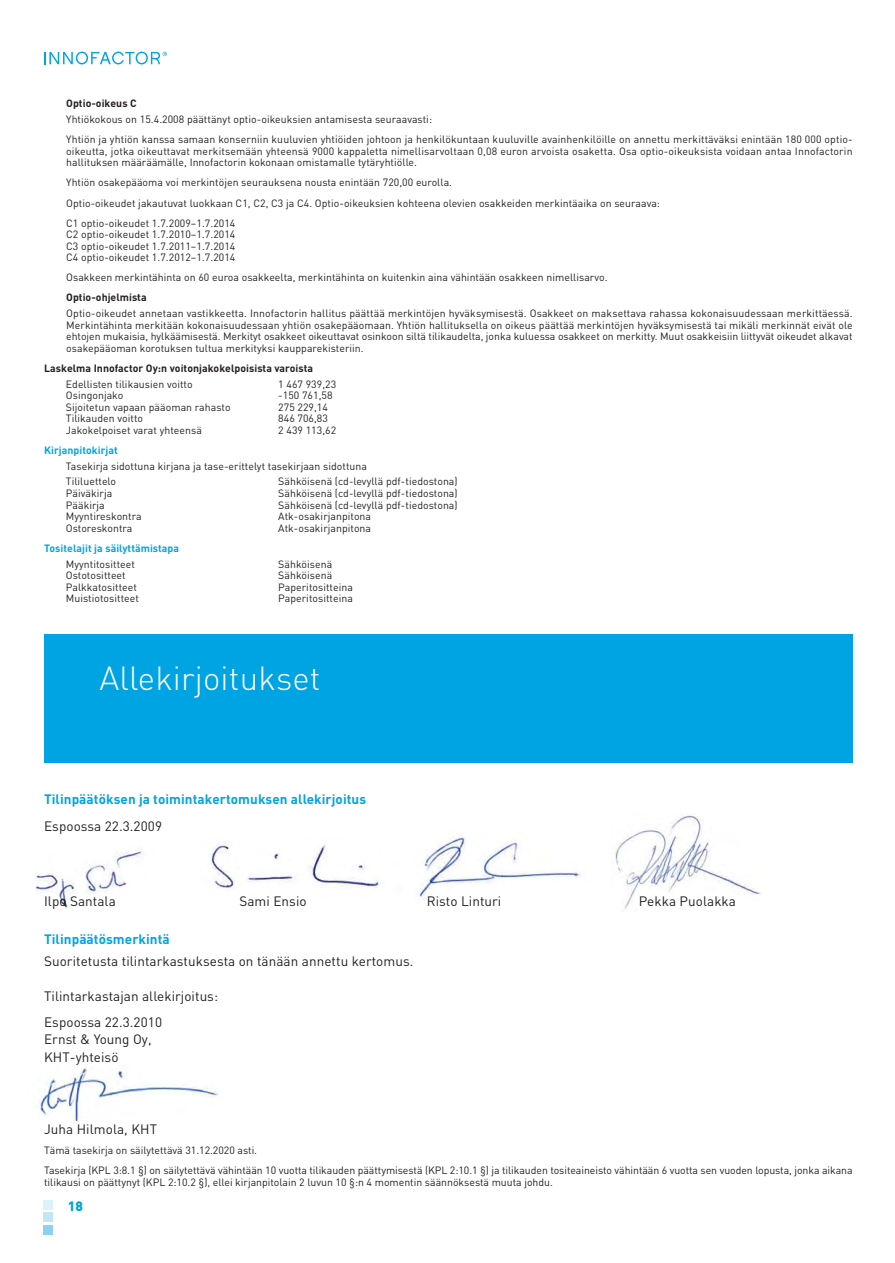
<style>
.page{position:relative;width:895px;height:1263px;background:#fff}
.page>*{position:absolute;margin:0;border:0;box-sizing:border-box;transform-origin:0 0}
.t1{font:300 33px "DIN";letter-spacing:.005em;color:#fff}
.t2{font:13.5px/26.1px "DIN";letter-spacing:.005em;color:#231f20}
.t3{font:700 13.5px "DIN";letter-spacing:.005em;color:#00a4e2}
.t4{font:900 13.5px "DIN";color:#00a4e2}
.t5{font:10.5px/11.6px "DIN";letter-spacing:.005em;color:#231f20}
.t6{font:700 10.5px "DIN";letter-spacing:.005em;color:#231f20}
.t7{font:700 10.5px "DIN";letter-spacing:.005em;color:#00a4e2}
</style>
<div class="page">
<img style="left:38px;top:1068px;width:181px;height:53px">
<img style="left:611px;top:813px;width:150px;height:97px">
<img style="left:211px;top:842px;width:168px;height:47px">
<img style="left:417px;top:836px;width:164px;height:63px">
<img style="left:35px;top:848px;width:109px;height:61px">
<svg style="left:44px;top:52px;width:123px;height:12px"></svg>
<div style="left:43px;top:1200px;width:10px;height:10px;background:#def1fa"></div>
<div style="left:43px;top:1212px;width:10px;height:10px;background:#c3e6f7"></div>
<div style="left:43px;top:1225px;width:10px;height:9px;background:#8ad2f1"></div>
<div style="left:44px;top:634px;width:808px;height:129px;background:#00a4e2"></div>
<p class="t6" style="left:66px;top:100px;width:72px">Optio-oikeus C</p>
<p class="t5" style="left:66px;top:111px;width:787px;line-height:20.1px">Yhtiökokous on 15.4.2008 päättänyt optio-oikeuksien antamisesta seuraavasti:<br>Yhtiön ja yhtiön kanssa samaan konserniin kuuluvien yhtiöiden johtoon ja henkilökuntaan kuuluville avainhenkilöille on annettu merkittäväksi enintään 180 000 optio-</p>
<p class="t5" style="left:66px;top:147px;width:787px">oikeutta, jotka oikeuttavat merkitsemään yhteensä 9000 kappaletta nimellisarvoltaan 0,08 euron arvoista osaketta. Osa optio-oikeuksista voidaan antaa Innofactorin hallituksen määräämälle, Innofactorin kokonaan omistamalle tytäryhtiölle.</p>
<p class="t5" style="left:66px;top:174px;width:595px;line-height:20.1px">Yhtiön osakepääoma voi merkintöjen seurauksena nousta enintään 720,00 eurolla.<br>Optio-oikeudet jakautuvat luokkaan C1, C2, C3 ja C4. Optio-oikeuksien kohteena olevien osakkeiden merkintäaika on seuraava:<br>C1 optio-oikeudet 1.7.2009–1.7.2014</p>
<p class="t5" style="left:66px;top:230px;width:171px;text-align:justify">C2 optio-oikeudet 1.7.2010–1.7.2014<br>C3 optio-oikeudet 1.7.2011–1.7.2014<br>C4 optio-oikeudet 1.7.2012–1.7.2014</p>
<p class="t5" style="left:66px;top:273px;width:542px">Osakkeen merkintähinta on 60 euroa osakkeelta, merkintähinta on kuitenkin aina vähintään osakkeen nimellisarvo.</p>
<p class="t6" style="left:66px;top:294px;width:82px">Optio-ohjelmista</p>
<p class="t5" style="left:66px;top:309px;width:787px;text-align:justify">Optio-oikeudet annetaan vastikkeetta. Innofactorin hallitus päättää merkintöjen hyväksymisestä. Osakkeet on maksettava rahassa kokonaisuudessaan merkittäessä.<br>Merkintähinta merkitään kokonaisuudessaan yhtiön osakepääomaan. Yhtiön hallituksella on oikeus päättää merkintöjen hyväksymisestä tai mikäli merkinnät eivät ole ehtojen mukaisia, hylkäämisestä. Merkityt osakkeet oikeuttavat osinkoon siltä tilikaudelta, jonka kuluessa osakkeet on merkitty. Muut osakkeisiin liittyvät oikeudet alkavat osakepääoman korotuksen tultua merkityksi kaupparekisteriin.</p>
<p class="t6" style="left:44px;top:364px;width:270px">Laskelma Innofactor Oy:n voitonjakokelpoisista varoista</p>
<p class="t5" style="left:66px;top:379px;width:128px">Edellisten tilikausien voitto</p>
<p class="t5" style="left:278px;top:379px;width:59px">1 467 939,23</p>
<p class="t5" style="left:66px;top:391px;width:59px">Osingonjako</p>
<p class="t5" style="left:278px;top:391px;width:56px">-150 761,58</p>
<p class="t5" style="left:66px;top:402px;width:166px">Sijoitetun vapaan pääoman rahasto</p>
<p class="t5" style="left:278px;top:402px;width:51px">275 229,14</p>
<p class="t5" style="left:66px;top:414px;width:79px">Tilikauden voitto</p>
<p class="t5" style="left:278px;top:414px;width:51px">846 706,83</p>
<p class="t5" style="left:66px;top:426px;width:137px">Jakokelpoiset varat yhteensä</p>
<p class="t5" style="left:278px;top:426px;width:59px">2 439 113,62</p>
<p class="t7" style="left:44px;top:446px;width:75px">Kirjanpitokirjat</p>
<p class="t5" style="left:66px;top:459px;width:303px;line-height:15.8px">Tasekirja sidottuna kirjana ja tase-erittelyt tasekirjaan sidottuna<br>Tililuettelo</p>
<p class="t5" style="left:278px;top:477px;width:181px">Sähköisenä (cd-levyllä pdf-tiedostona)</p>
<p class="t5" style="left:66px;top:489px;width:48px">Päiväkirja</p>
<p class="t5" style="left:278px;top:489px;width:181px">Sähköisenä (cd-levyllä pdf-tiedostona)</p>
<p class="t5" style="left:66px;top:500px;width:40px">Pääkirja</p>
<p class="t5" style="left:278px;top:500px;width:181px">Sähköisenä (cd-levyllä pdf-tiedostona)</p>
<p class="t5" style="left:66px;top:512px;width:77px">Myyntireskontra</p>
<p class="t5" style="left:278px;top:512px;width:94px">Atk-osakirjanpitona</p>
<p class="t5" style="left:66px;top:523px;width:68px">Ostoreskontra</p>
<p class="t5" style="left:278px;top:523px;width:94px">Atk-osakirjanpitona</p>
<p class="t7" style="left:44px;top:544px;width:136px">Tositelajit ja säilyttämistapa</p>
<p class="t5" style="left:66px;top:559px;width:71px">Myyntitositteet</p>
<p class="t5" style="left:278px;top:559px;width:55px">Sähköisenä</p>
<p class="t5" style="left:66px;top:571px;width:61px">Ostotositteet</p>
<p class="t5" style="left:278px;top:571px;width:55px">Sähköisenä</p>
<p class="t5" style="left:66px;top:582px;width:73px">Palkkatositteet</p>
<p class="t5" style="left:278px;top:582px;width:76px">Paperitositteina</p>
<p class="t5" style="left:66px;top:594px;width:75px">Muistiotositteet</p>
<p class="t5" style="left:278px;top:594px;width:76px">Paperitositteina</p>
<h1 class="t1" style="left:99px;top:667px;width:223px">Allekirjoitukset</h1>
<p class="t3" style="left:44px;top:794px;width:323px">Tilinpäätöksen ja toimintakertomuksen allekirjoitus</p>
<p class="t2" style="left:44px;top:815px;width:119px">Espoossa 22.3.2009</p>
<p class="t2" style="left:44px;top:889px;width:73px">Ilpo Santala</p>
<p class="t2" style="left:239px;top:889px;width:69px">Sami Ensio</p>
<p class="t2" style="left:427px;top:889px;width:76px">Risto Linturi</p>
<p class="t2" style="left:638px;top:889px;width:99px">Pekka Puolakka</p>
<p class="t3" style="left:44px;top:934px;width:127px">Tilinpäätösmerkintä</p>
<p class="t2" style="left:44px;top:949px;width:371px">Suoritetusta tilintarkastuksesta on tänään annettu kertomus.</p>
<p class="t2" style="left:44px;top:984px;width:175px">Tilintarkastajan allekirjoitus:<br>Espoossa 22.3.2010</p>
<p class="t2" style="left:44px;top:1032px;width:109px;line-height:17.5px">Ernst &amp; Young Oy,<br>KHT-yhteisö</p>
<p class="t2" style="left:44px;top:1118px;width:114px">Juha Hilmola, KHT</p>
<p class="t5" style="left:44px;top:1141px;width:809px;line-height:20.1px">Tämä tasekirja on säilytettävä 31.12.2020 asti.<br>Tasekirja (KPL 3:8.1 §) on säilytettävä vähintään 10 vuotta tilikauden päättymisestä (KPL 2:10.1 §) ja tilikauden tositeaineisto vähintään 6 vuotta sen vuoden lopusta, jonka aikana</p>
<p class="t5" style="left:44px;top:1177px;width:510px">tilikausi on päättynyt (KPL 2:10.2 §), ellei kirjanpitolain 2 luvun 10 §:n 4 momentin säännöksestä muuta johdu.</p>
<p class="t4" style="left:68px;top:1201px;width:17px">18</p>
</div>
